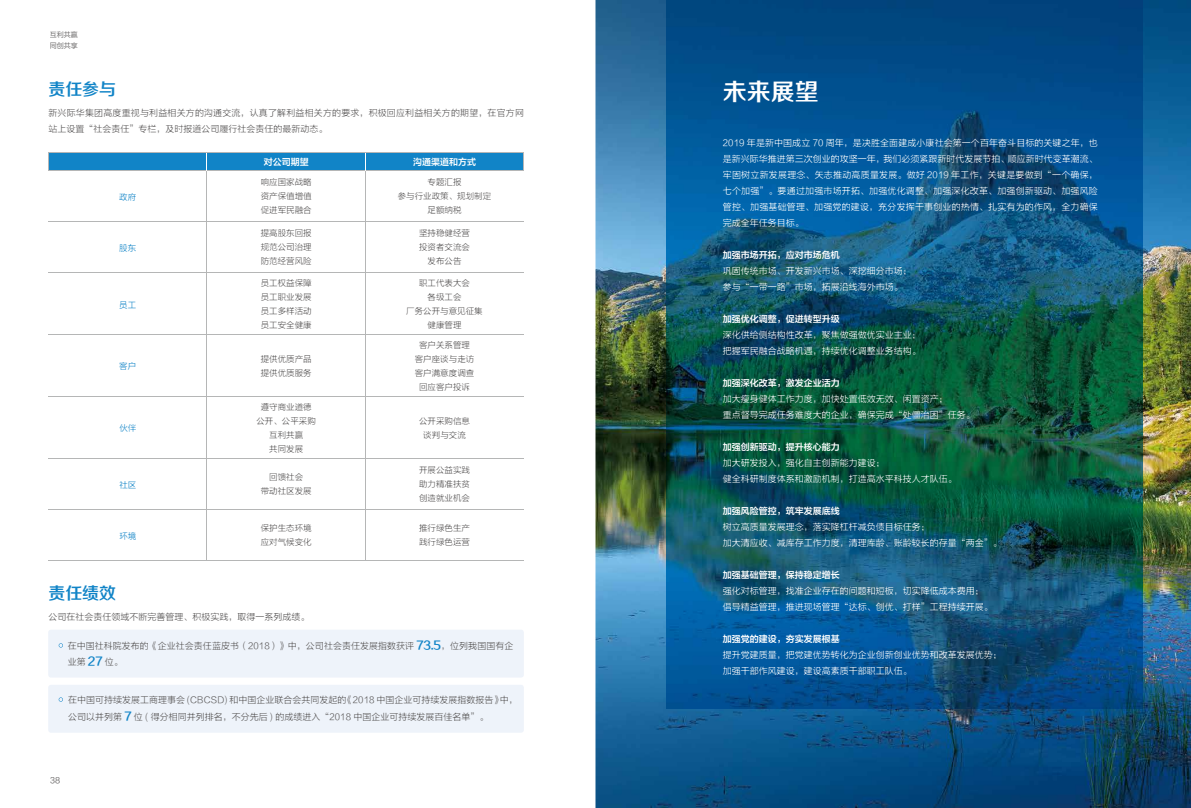
<style>
.page{position:relative;width:1191px;height:808px;background:#fff}
.page>*{position:absolute;margin:0;border:0;box-sizing:border-box;transform-origin:0 0}
.t1{font:24px "FZZZHONGJW GB1 0";color:#fff}
.t2{font:16.9px "FZZZHONGJW GB1 0";color:#1184c7}
.t3{font:9px/16px "FZLTXHK";color:#fff}
.t4{font:9px/16px "FZLTXHK";color:#595757}
.t5{font:9px "FZLTZCHJW GB1 0";color:#fff}
.t6{font:8.5px/14px "FZLTXHK";color:#595757;text-align:center}
.t7{font:8.5px "FZLTXHK";color:#1184c7}
.t8{font:8px "FZLTXIHJW GB1 0";color:#595757}
.t9{font:7px/11px "FZLTXIHJW GB1 0";color:#595757}
.s1{font-family:"FZZZHONGJW GB1 0";font-size:11px;color:#1184c7}
</style>
<div class="page">
<img style="left:595px;top:0;width:596px;height:808px">
<img style="left:666px;top:0;width:476px;height:709px">
<hr style="left:48px;top:171px;width:159px;height:1px;background:#b5b6b6">
<hr style="left:207px;top:171px;width:158px;height:1px;background:#b5b6b6">
<hr style="left:207px;top:171px;width:1px;height:51px;background:#b5b6b6">
<hr style="left:365px;top:171px;width:159px;height:1px;background:#b5b6b6">
<hr style="left:365px;top:171px;width:1px;height:51px;background:#b5b6b6">
<hr style="left:49px;top:222px;width:158px;height:1px;background:#b5b6b6">
<hr style="left:207px;top:222px;width:158px;height:1px;background:#b5b6b6">
<hr style="left:207px;top:222px;width:1px;height:51px;background:#b5b6b6">
<hr style="left:365px;top:222px;width:159px;height:1px;background:#b5b6b6">
<hr style="left:365px;top:222px;width:1px;height:51px;background:#b5b6b6">
<hr style="left:49px;top:273px;width:158px;height:1px;background:#b5b6b6">
<hr style="left:207px;top:273px;width:158px;height:1px;background:#b5b6b6">
<hr style="left:207px;top:273px;width:1px;height:61px;background:#b5b6b6">
<hr style="left:365px;top:273px;width:159px;height:1px;background:#b5b6b6">
<hr style="left:365px;top:273px;width:1px;height:61px;background:#b5b6b6">
<hr style="left:49px;top:334px;width:158px;height:1px;background:#b5b6b6">
<hr style="left:207px;top:334px;width:158px;height:1px;background:#b5b6b6">
<hr style="left:207px;top:335px;width:1px;height:61px;background:#b5b6b6">
<hr style="left:365px;top:334px;width:159px;height:1px;background:#b5b6b6">
<hr style="left:365px;top:335px;width:1px;height:61px;background:#b5b6b6">
<hr style="left:49px;top:396px;width:158px;height:1px;background:#b5b6b6">
<hr style="left:207px;top:396px;width:158px;height:1px;background:#b5b6b6">
<hr style="left:207px;top:397px;width:1px;height:61px;background:#b5b6b6">
<hr style="left:365px;top:396px;width:159px;height:1px;background:#b5b6b6">
<hr style="left:365px;top:397px;width:1px;height:61px;background:#b5b6b6">
<hr style="left:49px;top:458px;width:158px;height:1px;background:#b5b6b6">
<hr style="left:207px;top:458px;width:158px;height:1px;background:#b5b6b6">
<hr style="left:207px;top:458px;width:1px;height:51px;background:#b5b6b6">
<hr style="left:365px;top:458px;width:159px;height:1px;background:#b5b6b6">
<hr style="left:365px;top:458px;width:1px;height:51px;background:#b5b6b6">
<hr style="left:49px;top:509px;width:158px;height:1px;background:#b5b6b6">
<hr style="left:207px;top:509px;width:158px;height:1px;background:#b5b6b6">
<hr style="left:207px;top:509px;width:1px;height:51px;background:#b5b6b6">
<hr style="left:365px;top:509px;width:159px;height:1px;background:#b5b6b6">
<hr style="left:365px;top:509px;width:1px;height:51px;background:#b5b6b6">
<hr style="left:49px;top:560px;width:158px;height:1px;background:#b5b6b6">
<hr style="left:207px;top:560px;width:158px;height:1px;background:#b5b6b6">
<hr style="left:365px;top:560px;width:159px;height:1px;background:#b5b6b6">
<div style="left:48px;top:153px;width:476px;height:18px;background:#1184c7"></div>
<div style="left:48px;top:630px;width:476px;height:47px;background:#eef3fa;border-radius:3px"></div>
<div style="left:48px;top:685px;width:476px;height:48px;background:#eef3fa;border-radius:3px"></div>
<svg style="left:59px;top:697px;width:4px;height:5px"></svg>
<p class="t9" style="left:50px;top:29px;width:29px">互利共赢同创共享</p>
<h2 class="t2" style="left:48px;top:80px;width:69px">责任参与</h2>
<h1 class="t1" style="left:723px;top:79px;width:97px">未来展望</h1>
<p class="t4" style="left:48px;top:105px;width:477px">新兴际华集团高度重视与利益相关方的沟通交流，认真了解利益相关方的要求，积极回应利益相关方的期望，在官方网站上设置“社会责任”专栏，及时报道公司履行社会责任的最新动态。</p>
<p class="t5" style="left:264px;top:157px;width:46px">对公司期望</p>
<p class="t5" style="left:413px;top:157px;width:64px">沟通渠道和方式</p>
<p class="t7" style="left:119px;top:192px;width:18px">政府</p>
<p class="t6" style="left:261px;top:176px;width:52px;text-align:justify">响应国家战略资产保值增值促进军民融合</p>
<p class="t6" style="left:398px;top:176px;width:95px">专题汇报<br>参与行业政策、规划制定足额纳税</p>
<p class="t7" style="left:119px;top:243px;width:18px">股东</p>
<p class="t7" style="left:119px;top:300px;width:18px">员工</p>
<p class="t6" style="left:261px;top:227px;width:52px;text-align:justify">提高股东回报规范公司治理防范经营风险</p>
<p class="t6" style="left:419px;top:227px;width:52px">坚持稳健经营投资者交流会发布公告</p>
<p class="t6" style="left:261px;top:276px;width:52px;text-align:justify">员工权益保障员工职业发展员工多样活动员工安全健康</p>
<p class="t6" style="left:406px;top:276px;width:78px">职工代表大会<br>各级工会<br>厂务公开与意见征集健康管理</p>
<p class="t7" style="left:119px;top:362px;width:18px">客户</p>
<p class="t6" style="left:261px;top:352px;width:52px;text-align:left">提供优质产品提供优质服务</p>
<p class="t7" style="left:119px;top:424px;width:19px">伙伴</p>
<p class="t6" style="left:256px;top:400px;width:61px">遵守商业道德公开、公平采购互利共赢<br>共同发展</p>
<p class="t6" style="left:415px;top:338px;width:61px">客户关系管理客户座谈与走访客户满意度调查回应客户投诉</p>
<p class="t6" style="left:419px;top:414px;width:52px">公开采购信息谈判与交流</p>
<p class="t7" style="left:119px;top:480px;width:19px">社区</p>
<p class="t6" style="left:261px;top:470px;width:52px">回馈社会<br>带动社区发展</p>
<p class="t6" style="left:419px;top:463px;width:52px;text-align:justify">开展公益实践助力精准扶贫创造就业机会</p>
<p class="t7" style="left:119px;top:531px;width:19px">环境</p>
<p class="t6" style="left:261px;top:521px;width:52px;text-align:left">保护生态环境应对气候变化</p>
<p class="t6" style="left:419px;top:521px;width:52px;text-align:left">推行绿色生产践行绿色运营</p>
<h2 class="t2" style="left:48px;top:584px;width:69px">责任绩效</h2>
<p class="t4" style="left:48px;top:609px;width:262px">公司在社会责任领域不断完善管理、积极实践，取得一系列成绩。</p>
<p class="t4" style="left:68px;top:638px;width:447px">在中国社科院发布的《企业社会责任蓝皮书（2018）》中，公司社会责任发展指数获评 <span class="s1">73.5</span>，位列我国国有企业第 <span class="s1">27</span> 位。</p>
<p class="t4" style="left:68px;top:692px;width:451px;line-height:17px">在中国可持续发展工商理事会 (CBCSD) 和中国企业联合会共同发起的《2018 中国企业可持续发展指数报告》中，公司以并列第 <span class="s1">7</span> 位 ( 得分相同并列排名，不分先后 ) 的成绩进入“2018 中国企业可持续发展百佳名单”。</p>
<p class="t8" style="left:50px;top:776px;width:11px">38</p>
<p class="t3" style="left:723px;top:135px;width:376px;text-align:justify">2019 年是新中国成立 70 周年，是决胜全面建成小康社会第一个百年奋斗目标的关键之年，也是新兴际华推进第三次创业的攻坚一年，我们必须紧跟新时代发展节拍、顺应新时代变革潮流、牢固树立新发展理念、矢志推动高质量发展。做好 2019 年工作，关键是要做到“一个确保，七个加强”。要通过加强市场开拓、加强优化调整、加强深化改革、加强创新驱动、加强风险管控、加强基础管理、加强党的建设，充分发挥干事创业的热情、扎实有为的作风，全力确保完成全年任务目标。</p>
<p class="t5" style="left:723px;top:250px;width:118px">加强市场开拓，应对市场危机</p>
<p class="t3" style="left:723px;top:263px;width:190px">巩固传统市场、开发新兴市场、深挖细分市场；参与“一带一路”市场，拓展沿线海外市场。</p>
<p class="t5" style="left:723px;top:314px;width:118px">加强优化调整，促进转型升级</p>
<p class="t3" style="left:723px;top:327px;width:199px">深化供给侧结构性改革，聚焦做强做优实业主业；把握军民融合战略机遇，持续优化调整业务结构。</p>
<p class="t5" style="left:723px;top:378px;width:118px">加强深化改革，激发企业活力</p>
<p class="t3" style="left:723px;top:391px;width:253px">加大瘦身健体工作力度，加快处置低效无效、闲置资产；<br>重点督导完成任务难度大的企业，确保完成“处僵治困”任务。</p>
<p class="t5" style="left:723px;top:442px;width:118px">加强创新驱动，提升核心能力</p>
<p class="t3" style="left:723px;top:455px;width:235px">加大研发投入，强化自主创新能力建设；<br>健全科研制度体系和激励机制，打造高水平科技人才队伍。</p>
<p class="t5" style="left:723px;top:506px;width:118px">加强风险管控，筑牢发展底线</p>
<p class="t3" style="left:723px;top:519px;width:280px">树立高质量发展理念，落实降杠杆减负债目标任务；<br>加大清应收、减库存工作力度，清理库龄、账龄较长的存量“两金”。</p>
<p class="t5" style="left:723px;top:570px;width:118px">加强基础管理，保持稳定增长</p>
<p class="t3" style="left:723px;top:583px;width:271px">强化对标管理，找准企业存在的问题和短板，切实降低成本费用；倡导精益管理，推进现场管理“达标、创优、打样”工程持续开展。</p>
<p class="t5" style="left:723px;top:634px;width:118px">加强党的建设，夯实发展根基</p>
<p class="t3" style="left:723px;top:647px;width:280px">提升党建质量，把党建优势转化为企业创新创业优势和改革发展优势；加强干部作风建设，建设高素质干部职工队伍。</p>
</div>
